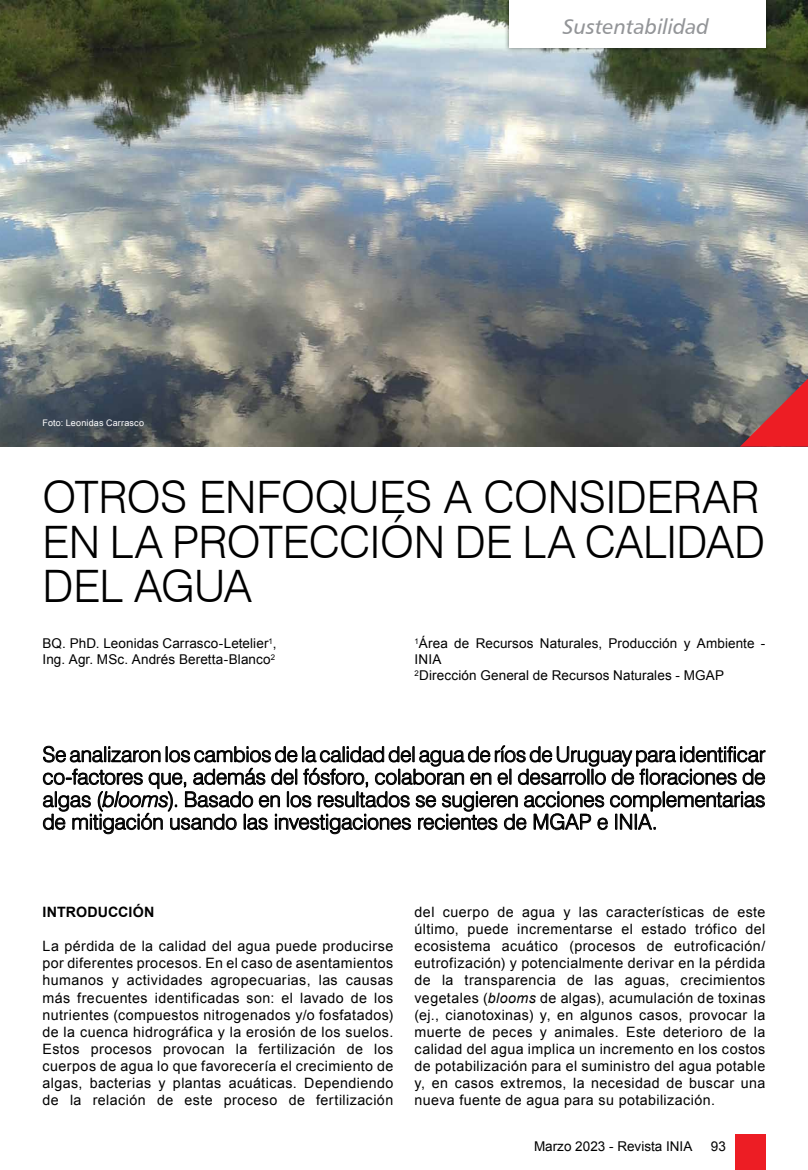
<style>
.page{position:relative;width:808px;height:1170px;background:#fff}
.page>*{position:absolute;margin:0;border:0;box-sizing:border-box;transform-origin:0 0}
.t1{font:300 44.7px "Swiss 721 BT";letter-spacing:-.01em;color:#000}
.t2{font:300 21px/22.5px "Swiss 721 BT";letter-spacing:-.005em;color:#000;text-align:justify}
.t3{font:21px "Humanist 777 BT Italic B";color:#939598}
.t4{font:14.25px/17.1px "Arial";letter-spacing:.03em;color:#000;text-align:justify}
.t5{font:700 14.25px "Arial";color:#000}
.t6{font:13.5px/16.2px "Arial";letter-spacing:.005em;color:#000}
.t7{font:9px "Arial";letter-spacing:.02em;color:#fff}
.s1{font-style:italic}
</style>
<div class="page">
<div style="left:734px;top:1134px;width:31px;height:35px;background:#ed1d24"></div>
<img style="left:0;top:0;width:808px;height:446px">
<div style="left:504px;top:0;width:266px;height:52px;background:#000;opacity:.5"></div>
<div style="left:509px;top:0;width:256px;height:48px;background:#fff"></div>
<svg style="left:740px;top:378px;width:68px;height:68px;background:#b04d4f"></svg>
<svg style="left:43px;top:745px;width:723px;height:89px"></svg>
<p class="t7" style="left:43px;top:417px;width:103px">Foto: Leonidas Carrasco</p>
<h2 class="t3" style="left:563px;top:13px;width:147px">Sustentabilidad</h2>
<h1 class="t1" style="left:43px;top:469px;width:30px">OTROS</h1>
<h1 class="t1" style="left:199px;top:469px;width:177px">ENFOQUES</h1>
<h1 class="t1" style="left:444px;top:469px;width:311px">A CONSIDERAR</h1>
<h1 class="t1" style="left:43px;top:514px;width:158px">EN LA PROTE</h1>
<h1 class="t1" style="left:309px;top:514px;width:458px">CCIÓN DE LA CALIDAD</h1>
<h1 class="t1" style="left:43px;top:559px;width:211px">DEL AGUA</h1>
<p class="t6" style="left:43px;top:635px;width:235px">BQ. PhD. Leonidas Carrasco-Letelier<sup>1</sup>,<br>Ing. Agr. MSc. Andrés Beretta-Blanco<sup>2</sup></p>
<p class="t6" style="left:415px;top:635px;width:352px"><sup>1</sup>Área de Recursos Naturales, Producción y Ambiente -<br>INIA<br><sup>2</sup>Dirección General de Recursos Naturales - MGAP</p>
<p class="t2" style="left:43px;top:742px;width:724px">Se analizaron los cambios de la calidad del agua de ríos de U ruguay para identificar co-factores que, además del fósforo, colaboran en el desarrollo de floraciones de algas (<span class="s1">blooms</span>). Basado en los resultados se sugieren acciones complementarias de mitigación usando las investigaciones recientes de MGAP e INIA.</p>
<p class="t5" style="left:43px;top:902px;width:15px">INTRODUCCIÓN</p>
<p class="t4" style="left:43px;top:937px;width:352px">La pérdida de la calidad del agua puede producirse por diferentes procesos. En el caso de asentamientos humanos y actividades agropecuarias, las causas más frecuentes identificadas son: el lavado de los nutrientes (compuestos nitrogenados y/o fosfatados) de la cuenca hidrográfica y la erosión de los suelos.<br>Estos procesos provocan la fertilización de los cuerpos de agua lo que favorecería el crecimiento de algas, bacterias y plantas acuáticas. Dependiendo de la relación de este proceso de fertilización</p>
<p class="t4" style="left:415px;top:903px;width:352px">del cuerpo de agua y las características de este último, puede incrementarse el estado trófico del ecosistema acuático (procesos de eutroficación/ eutrofización) y potencialmente derivar en la pérdida de la transparencia de las aguas, crecimientos vegetales (<span class="s1">blooms</span> de algas), acumulación de toxinas (ej., cianotoxinas) y, en algunos casos, provocar la muerte de peces y animales. Este deterioro de la calidad del agua implica un incremento en los costos de potabilización para el suministro del agua potable y, en casos extremos, la necesidad de buscar una nueva fuente de agua para su potabilización.</p>
<p class="t6" style="left:534px;top:1138px;width:160px">Marzo 2023 - Revista INIA</p>
<p class="t6" style="left:711px;top:1138px;width:17px">93</p>
</div>
